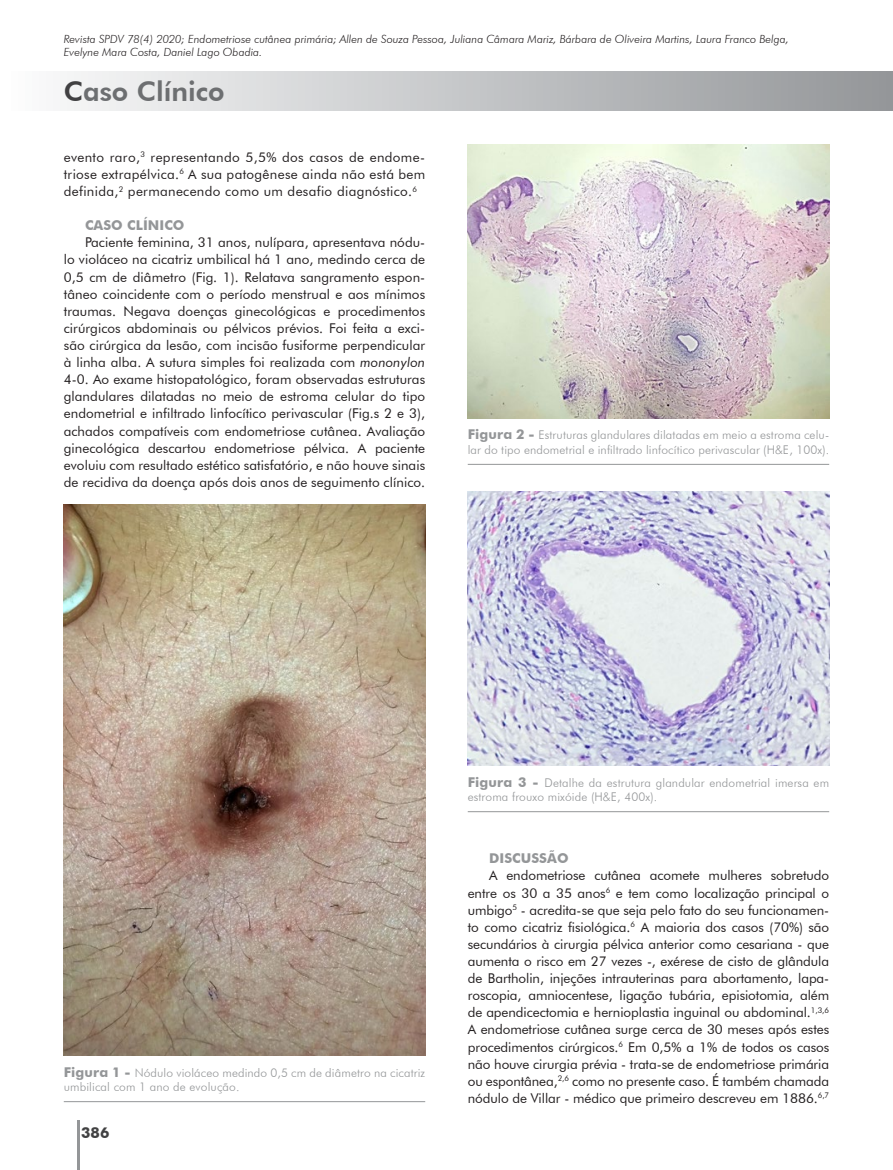
<style>
.page{position:relative;width:893px;height:1170px;background:#fff}
.page>*{position:absolute;margin:0;border:0;box-sizing:border-box;transform-origin:0 0}
.t1{font:800 27px "Futura BT";color:#6d6f71}
.t2{font:700 15px "Futura BT";color:#414142}
.t3{font:13.5px/17.1px "Futura BT";letter-spacing:.005em;color:#231f20;text-align:justify}
.t4{font:700 13.5px "Futura BT";letter-spacing:.005em;color:#949698}
.t5{font:300 12px/14.4px "Futura BT";letter-spacing:.01em;color:#949698}
.t6{font:italic 300 11.25px/13.5px "Futura BT";color:#231f20}
.s1{color:#414142}
.s2{font-style:italic}
.s3{font-weight:700;font-size:13.5px}
</style>
<div class="page">
<hr style="left:77px;top:1120px;width:3px;height:49px;background:#949698">
<div style="left:0;top:72px;width:893px;height:38px;background:linear-gradient(to right,#fdfdfd,#939598)"></div>
<hr style="left:64px;top:1101px;width:361px;height:1px;background:#949698">
<img style="left:64px;top:504px;width:361px;height:551px">
<hr style="left:468px;top:464px;width:361px;height:1px;background:#949698">
<img style="left:468px;top:145px;width:361px;height:273px">
<hr style="left:468px;top:811px;width:361px;height:1px;background:#949698">
<img style="left:468px;top:492px;width:361px;height:273px">
<p class="t6" style="left:64px;top:32px;width:727px">Revista SPDV 78(4) 2020; Endometriose cutânea primária; Allen de Souza Pessoa, Juliana Câmara Mariz, Bárbara de Oliveira Martins, Laura Franco Belga,<br>Evelyne Mara Costa, Daniel Lago Obadia.</p>
<h1 class="t1" style="left:64px;top:75px;width:162px"><span class="s1">C</span>aso Clínico</h1>
<p class="t3" style="left:64px;top:148px;width:363px">evento raro,<sup>3</sup> representando 5,5% dos casos de endome&shy;triose extrapélvica.<sup>6</sup> A sua patogênese ainda não está bem definida,<sup>2</sup> permanecendo como um desafio diagnóstico.<sup>6</sup></p>
<p class="t4" style="left:85px;top:217px;width:101px">CASO CLÍNICO</p>
<p class="t3" style="left:64px;top:234px;width:363px;text-indent:21px">Paciente feminina, 31 anos, nulípara, apresentava nódu&shy;lo violáceo na cicatriz umbilical há 1 ano, medindo cerca de 0,5 cm de diâmetro (Fig. 1). Relatava sangramento espon&shy;tâneo coincidente com o período menstrual e aos mínimos traumas. Negava doenças ginecológicas e procedimentos cirúrgicos abdominais ou pélvicos prévios. Foi feita a exci&shy;são cirúrgica da lesão, com incisão fusiforme perpendicular à linha alba. A sutura simples foi realizada com <span class="s2">mononylon </span>4-0. Ao exame histopatológico, foram observadas estruturas glandulares dilatadas no meio de estroma celular do tipo endometrial e infiltrado linfocítico perivascular (Fig.s 2 e 3), achados compatíveis com endometriose cutânea. Avaliação ginecológica descartou endometriose pélvica. A paciente evoluiu com resultado estético satisfatório, e não houve sinais de recidiva da doença após dois anos de seguimento clínico.</p>
<p class="t5" style="left:468px;top:427px;width:363px"><span class="s3">Figura 2 -</span> Estruturas glandulares dilatadas em meio a estroma celu&shy;lar do tipo endometrial e infiltrado linfocítico perivascular (H&amp;E, 100x).</p>
<p class="t5" style="left:64px;top:1064px;width:363px"><span class="s3">Figura 1 -</span> Nódulo violáceo medindo 0,5 cm de diâmetro na cicatriz umbilical com 1 ano de evolução.</p>
<p class="t2" style="left:81px;top:1123px;width:30px">386</p>
<p class="t5" style="left:468px;top:775px;width:363px"><span class="s3">Figura 3 -</span> Detalhe da estrutura glandular endometrial imersa em estroma frouxo mixóide (H&amp;E, 400x).</p>
<p class="t4" style="left:489px;top:850px;width:81px">DISCUSSÃO</p>
<p class="t3" style="left:468px;top:866px;width:363px;text-indent:21px">A endometriose cutânea acomete mulheres sobretudo entre os 30 a 35 anos<sup>6</sup> e tem como localização principal o umbigo<sup>5</sup> - acredita-se que seja pelo fato do seu funcionamen&shy;to como cicatriz fisiológica.<sup>6</sup> A maioria dos casos (70%) são secundários à cirurgia pélvica anterior como cesariana - que aumenta o risco em 27 vezes -, exérese de cisto de glândula de Bartholin, injeções intrauterinas para abortamento, lapa&shy;roscopia, amniocentese, ligação tubária, episiotomia, além de apendicectomia e hernioplastia inguinal ou abdominal.<sup>1,3,6<br></sup>A endometriose cutânea surge cerca de 30 meses após estes procedimentos cirúrgicos.<sup>6</sup> Em 0,5% a 1% de todos os casos não houve cirurgia prévia - trata-se de endometriose primária ou espontânea,<sup>2,6</sup> como no presente caso. É também chamada nódulo de Villar - médico que primeiro descreveu em 1886.<sup>6,7</sup></p>
</div>
